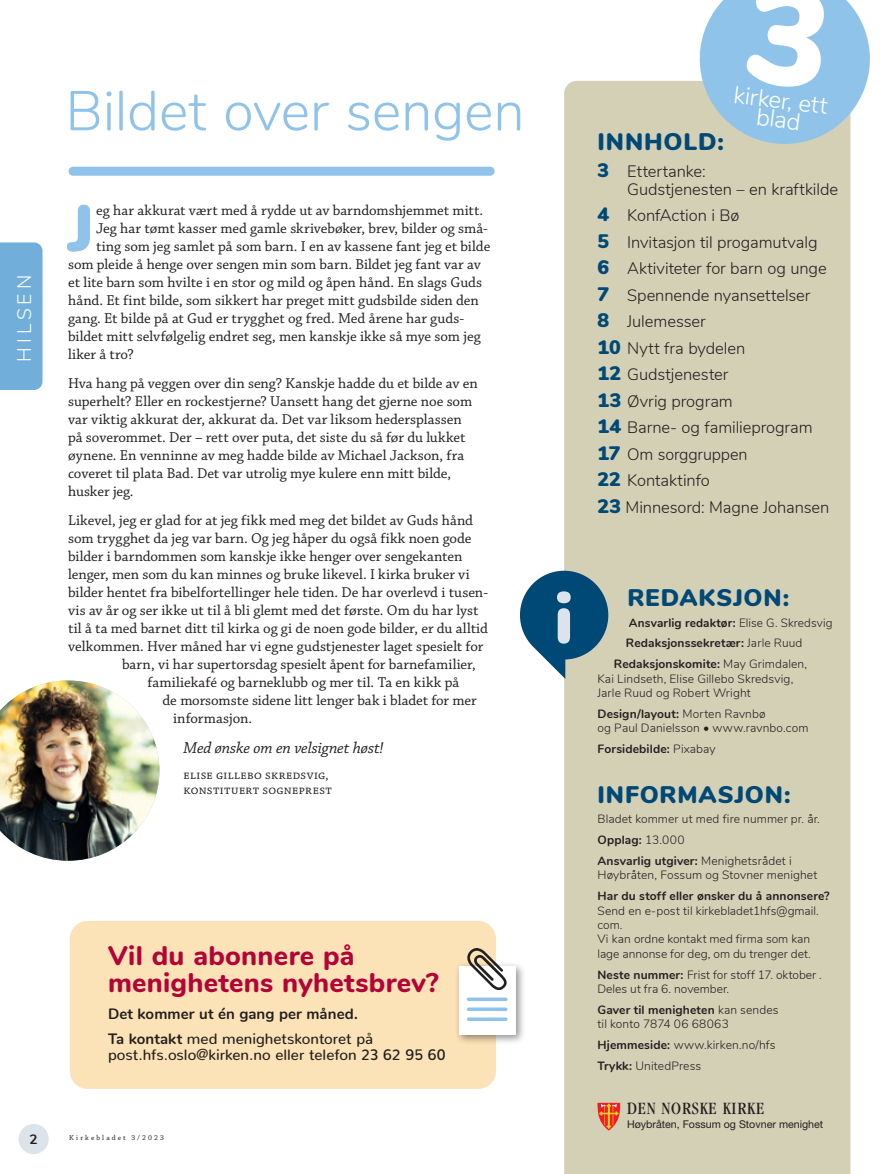
<style>
.page{position:relative;width:893px;height:1174px;background:#fff}
.page>*{position:absolute;margin:0;border:0;box-sizing:border-box;transform-origin:0 0}
.Brødtekst{font:900 65.7px "Nunito";color:#8fc3e9}
.Overskrift_1{font:300 55.8px "Nunito";color:#8fc3e9}
.Mellom_RØD{font:800 27px/27px "Nunito";letter-spacing:.01em;color:#b30437}
.Mellom_liten{font:300 24.15px "Nunito";color:#fff}
.MELLOM_STOR{font:900 24px "Nunito";letter-spacing:.035em;color:#004876}
.Stikktittel{font:300 19.5px "Nunito";letter-spacing:.2em;color:#fff}
.t1{font:condensed 17.85px "Garamond";letter-spacing:.05em;color:#231f20}
.Brød_liten_løs{font:300 16.5px/18px "Nunito";letter-spacing:-.005em;color:#231f20}
.Brødtekst-2{font:italic 16.5px "Chaparral Pro";letter-spacing:-.01em;color:#231f20}
.Brødtekst-3{font:15px/18px "Chaparral Pro";letter-spacing:-.005em;color:#231f20}
.Billedtekst{font:500 15px/15.8px "Nunito";letter-spacing:.005em;color:#231f20}
.Billedtekst-2{font:700 15px "Nunito";letter-spacing:.005em;color:#231f20}
.t2{font:700 13.5px "Nunito";color:#231f20}
.Brødtekst-4{font:12.75px/15.3px "Chaparral Pro";letter-spacing:.03em;color:#231f20}
.Brød_liten_løs-2{font:300 12px/14.4px "Nunito";letter-spacing:.005em;color:#231f20}
.Brød_liten_løs-3{font:700 12px "Nunito";letter-spacing:.01em;color:#231f20}
.t3{font:10.65px "Helvetica Neue";color:#231f20}
.t4{font:7.5px "Chaparral Pro";letter-spacing:.27em;color:#231f20}
.s1{font-weight:700}
.s2{font-weight:900;font-size:19.5px;color:#004876}
.s3{font-weight:300}
</style>
<div class="page">
<hr style="left:892px;top:0;width:1px;height:1174px;background:#c8d9e3">
<img style="left:892px;top:0;width:1px;height:666px">
<div style="left:70px;top:921px;width:426px;height:168px;background:#fce3b7;border-radius:18px"></div>
<div style="left:564px;top:81px;width:286px;height:1093px;background:#d4d0b6"></div>
<div style="left:73px;top:167px;width:417px;height:9px;background:#8fc3e9"></div>
<div style="left:0;top:242px;width:43px;height:148px;background:#72aeda"></div>
<svg style="left:597px;top:1102px;width:23px;height:28px"></svg>
<svg style="left:520px;top:571px;width:88px;height:108px"></svg>
<img style="left:0;top:680px;width:159px;height:180px">
<div style="left:454px;top:961px;width:72px;height:84px;background:#231f20;opacity:.5"></div>
<div style="left:459px;top:966px;width:57px;height:68px;background:#fff"></div>
<img style="left:467px;top:948px;width:41px;height:41px">
<svg style="left:467px;top:997px;width:41px;height:4px"></svg>
<svg style="left:467px;top:1007px;width:41px;height:4px"></svg>
<svg style="left:467px;top:1017px;width:41px;height:4px"></svg>
<div style="left:19px;top:1123px;width:30px;height:31px;background:#dbe4ea;border-radius:50%"></div>
<svg style="left:695px;top:0;width:175px;height:149px;background:#a1c9e4"></svg>
<p class="Stikktittel" style="left:10px;top:361px;width:88px;rotate:-90deg">HILSEN</p>
<p class="Overskrift_1" style="left:65px;top:70px;width:461px">Bildet over sengen</p>
<p class="Brødtekst" style="left:68px;top:180px;width:28px">J</p>
<p class="Brødtekst-3" style="left:96px;top:202px;width:388px">eg har akkurat vært med å rydde ut av barndomshjemmet mitt.</p>
<p class="Brødtekst-3" style="left:96px;top:220px;width:393px">Jeg har tømt kasser med gamle skrivebøker, brev, bilder og små-</p>
<p class="Brødtekst-3" style="left:96px;top:238px;width:396px">ting som jeg samlet på som barn. I en av kassene fant jeg et bilde</p>
<p class="Brødtekst-3" style="left:68px;top:256px;width:414px">som pleide å henge over sengen min som barn. Bildet jeg fant var av</p>
<p class="Brødtekst-3" style="left:68px;top:274px;width:416px">et lite barn som hvilte i en stor og mild og åpen hånd. En slags Guds</p>
<p class="Brødtekst-3" style="left:68px;top:292px;width:412px">hånd. Et fint bilde, som sikkert har preget mitt gudsbilde siden den</p>
<p class="Brødtekst-3" style="left:68px;top:310px;width:398px">gang. Et bilde på at Gud er trygghet og fred. Med årene har guds-</p>
<p class="Brødtekst-3" style="left:68px;top:328px;width:414px">bildet mitt selvfølgelig endret seg, men kanskje ikke så mye som jeg</p>
<p class="Brødtekst-3" style="left:68px;top:346px;width:67px">liker å tro?</p>
<p class="Brødtekst-3" style="left:68px;top:375px;width:411px">Hva hang på veggen over din seng? Kanskje hadde du et bilde av en superhelt? Eller en rockestjerne? Uansett hang det gjerne noe som var viktig akkurat der, akkurat da. Det var liksom hedersplassen på soverommet. Der – rett over puta, det siste du så før du lukket øynene. En venninne av meg hadde bilde av Michael Jackson, fra coveret til plata Bad. Det var utrolig mye kulere enn mitt bilde, husker jeg.</p>
<p class="Brødtekst-3" style="left:68px;top:511px;width:406px">Likevel, jeg er glad for at jeg fikk med meg det bildet av Guds hånd</p>
<p class="Brødtekst-3" style="left:68px;top:529px;width:405px">som trygghet da jeg var barn. Og jeg håper du også fikk noen gode</p>
<p class="Brødtekst-3" style="left:68px;top:547px;width:396px">bilder i barndommen som kanskje ikke henger over sengekanten</p>
<p class="Brødtekst-3" style="left:68px;top:565px;width:403px">lenger, men som du kan minnes og bruke likevel. I kirka bruker vi</p>
<p class="Brødtekst-3" style="left:68px;top:583px;width:421px">bilder hentet fra bibelfortellinger hele tiden. De har overlevd i tusen-</p>
<p class="Brødtekst-3" style="left:68px;top:601px;width:412px">vis av år og ser ikke ut til å bli glemt med det første. Om du har lyst</p>
<p class="Brødtekst-3" style="left:68px;top:619px;width:421px">til å ta med barnet ditt til kirka og gi de noen gode bilder, er du alltid</p>
<p class="Brødtekst-3" style="left:68px;top:637px;width:417px">velkommen. Hver måned har vi egne gudstjenester laget spesielt for</p>
<p class="Brødtekst-3" style="left:122px;top:655px;width:355px">barn, vi har supertorsdag spesielt åpent for barnefamilier,</p>
<p class="Brødtekst-3" style="left:148px;top:673px;width:313px">familiekafé og barneklubb og mer til. Ta en kikk på</p>
<p class="Brødtekst-3" style="left:163px;top:691px;width:316px">de morsomste sidene litt lenger bak i bladet for mer</p>
<p class="Brødtekst-3" style="left:173px;top:709px;width:81px">informasjon.</p>
<p class="Brødtekst-2" style="left:184px;top:739px;width:202px">Med ønske om en velsignet høst!</p>
<p class="Brødtekst-4" style="left:184px;top:768px;width:150px">elise gillebo skredsvig, konstituert sogneprest</p>
<p class="Mellom_RØD" style="left:108px;top:940px;width:332px">Vil du abonnere på menighetens nyhetsbrev?</p>
<p class="Billedtekst-2" style="left:108px;top:1002px;width:251px">Det kommer ut én gang per måned.</p>
<p class="Billedtekst" style="left:108px;top:1029px;width:339px"><span class="s1">Ta kontakt</span> med menighetskontoret på post.hfs.oslo@kirken.no eller telefon 23 62 95 60</p>
<p class="t2" style="left:30px;top:1129px;width:10px">2</p>
<p class="t4" style="left:69px;top:1133px;width:96px">Kirkebladet 3/2023</p>
<p class="Mellom_liten" style="left:736px;top:77px;width:96px;rotate:7deg">kirker, ett</p>
<p class="Mellom_liten" style="left:758px;top:99px;width:46px;rotate:7deg">blad</p>
<p class="MELLOM_STOR" style="left:597px;top:124px;width:128px">INNHOLD:</p>
<p class="Brød_liten_løs" style="left:627px;top:161px;width:212px;text-indent:-30px"><span class="s2">3</span> Ettertanke:<br>Gudstjenesten – en kraftkilde</p>
<p class="Brød_liten_løs" style="left:597px;top:205px;width:144px"><span class="s2">4</span> KonfAction i Bø</p>
<p class="Brød_liten_løs" style="left:597px;top:232px;width:222px"><span class="s2">5</span> Invitasjon til progamutvalg</p>
<p class="Brød_liten_løs" style="left:597px;top:258px;width:231px"><span class="s2">6</span> Aktiviteter for barn og unge</p>
<p class="Brød_liten_løs" style="left:597px;top:285px;width:215px"><span class="s2">7</span> Spennende nyansettelser</p>
<p class="Brød_liten_løs" style="left:597px;top:311px;width:110px"><span class="s2">8</span> Julemesser</p>
<p class="Brød_liten_løs" style="left:597px;top:338px;width:149px"><span class="s2">10</span> Nytt fra bydelen</p>
<p class="Brød_liten_løs" style="left:597px;top:364px;width:132px"><span class="s2">12</span> Gudstjenester</p>
<p class="Brød_liten_løs" style="left:597px;top:391px;width:137px"><span class="s2">13</span> Øvrig program</p>
<p class="Brød_liten_løs" style="left:597px;top:417px;width:217px"><span class="s2">14</span> Barne- og familieprogram</p>
<p class="Brød_liten_løs" style="left:597px;top:444px;width:152px"><span class="s2">17</span> Om sorggruppen</p>
<p class="Brød_liten_løs" style="left:597px;top:470px;width:114px"><span class="s2">22</span> Kontaktinfo</p>
<p class="Brød_liten_løs" style="left:597px;top:497px;width:233px"><span class="s2">23</span> Minnesord: Magne Johansen</p>
<p class="MELLOM_STOR" style="left:627px;top:579px;width:163px">REDAKSJON:</p>
<p class="Brød_liten_løs-3" style="left:629px;top:613px;width:205px">Ansvarlig redaktør: <span class="s3">Elise G. Skredsvig</span></p>
<p class="Brød_liten_løs-3" style="left:626px;top:634px;width:178px">Redaksjonssekretær: <span class="s3">Jarle Ruud</span></p>
<p class="Brød_liten_løs-2" style="left:597px;top:656px;width:211px;text-indent:16px"><span class="s1">Redaksjonskomite:</span> May Grimdalen,<br>Kai Lindseth, Elise Gillebo Skredsvig,<br>Jarle Ruud og Robert Wright</p>
<p class="Brød_liten_løs-2" style="left:597px;top:705px;width:213px"><span class="s1">Design/layout:</span> Morten Ravnbø<br>og Paul Danielsson • www.ravnbo.com</p>
<p class="Brød_liten_løs-3" style="left:597px;top:740px;width:120px">Forsidebilde: <span class="s3">Pixabay</span></p>
<p class="MELLOM_STOR" style="left:597px;top:776px;width:195px">INFORMASJON:</p>
<p class="Brød_liten_løs-2" style="left:597px;top:811px;width:224px">Bladet kommer ut med fire nummer pr. år.</p>
<p class="Brød_liten_løs-3" style="left:597px;top:831px;width:89px">Opplag: <span class="s3">13.000</span></p>
<p class="Brød_liten_løs-2" style="left:597px;top:853px;width:221px"><span class="s1">Ansvarlig utgiver:</span> Menighetsrådet i<br>Høybråten, Fossum og Stovner menighet</p>
<p class="Brød_liten_løs-2" style="left:597px;top:888px;width:234px"><span class="s1">Har du stoff eller ønsker du å annonsere?<br></span>Send en e-post til kirkebladet1hfs@gmail. com.<br>Vi kan ordne kontakt med firma som kan lage annonse for deg, om du trenger det.</p>
<p class="Brød_liten_løs-2" style="left:597px;top:966px;width:226px"><span class="s1">Neste nummer:</span> Frist for stoff 17. oktober .<br>Deles ut fra 6. november.</p>
<p class="Brød_liten_løs-2" style="left:597px;top:1001px;width:183px"><span class="s1">Gaver til menigheten</span> kan sendes til konto 7874 06 68063</p>
<p class="Brød_liten_løs-2" style="left:597px;top:1036px;width:180px"><span class="s1">Hjemmeside:</span> www.kirken.no/hfs</p>
<p class="Brød_liten_løs-2" style="left:597px;top:1057px;width:105px"><span class="s1">Trykk:</span> UnitedPress</p>
<p class="t1" style="left:627px;top:1098px;width:138px">DEN NORSKE KIRKE</p>
<p class="t3" style="left:627px;top:1118px;width:198px">Høybråten, Fossum og Stovner menighet</p>
</div>
